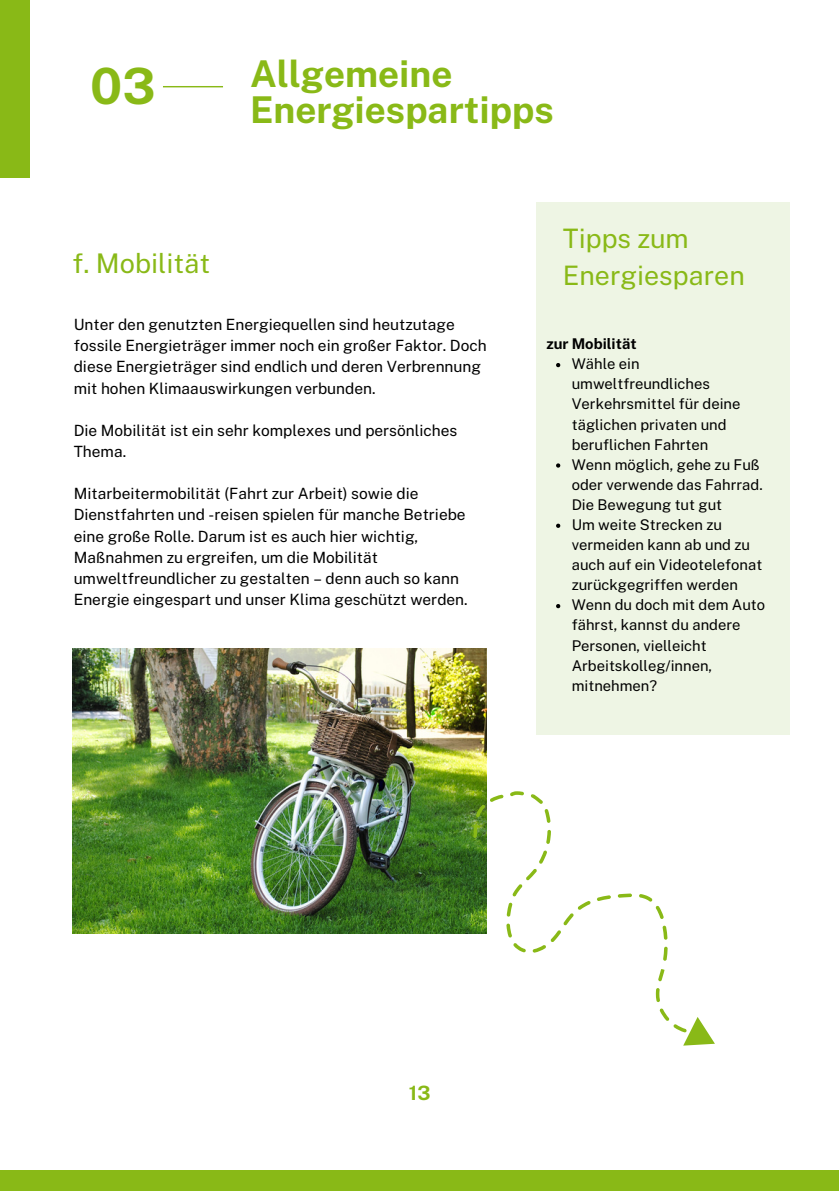
<style>
.page{position:relative;width:839px;height:1191px;background:#fff}
.page>*{position:absolute;margin:0;border:0;box-sizing:border-box;transform-origin:0 0}
.t1{font:700 50px "Public Sans";color:#89b917}
.t2{font:700 37px/36px "Public Sans";color:#89b917}
.t3{font:27px "Public Sans";color:#89b917}
.t4{font:26.8px/37px "Public Sans";color:#89b917}
.t5{font:700 19.8px "Public Sans";color:#89b917}
.t6{font:15.4px/21.2px "Public Sans";color:#000}
.t7{font:14.8px/20px "Public Sans";color:#000}
.t8{font:700 14.8px "Public Sans";color:#000}
</style>
<div class="page">
<div style="left:536px;top:203px;width:254px;height:532px;background:#eef5e4"></div>
<hr style="left:163px;top:86px;width:60px;height:1px;background:#89b917">
<img style="left:73px;top:648px;width:414px;height:285px">
<div style="left:0;top:1170px;width:838px;height:21px;background:#89b917"></div>
<svg style="left:683px;top:1017px;width:31px;height:29px"></svg>
<svg style="left:473px;top:791px;width:213px;height:241px"></svg>
<svg style="left:556px;top:363px;width:4px;height:4px"></svg>
<svg style="left:556px;top:463px;width:4px;height:5px"></svg>
<svg style="left:556px;top:524px;width:4px;height:4px"></svg>
<svg style="left:556px;top:604px;width:4px;height:4px"></svg>
<div style="left:0;top:0;width:29px;height:178px;background:#89b917"></div>
<h1 class="t1" style="left:90px;top:57px;width:67px">03</h1>
<h3 class="t3" style="left:73px;top:248px;width:139px">f. Mobilität</h3>
<h2 class="t2" style="left:250px;top:56px;width:305px">Allgemeine<br>Energiespartipps</h2>
<h3 class="t4" style="left:563px;top:220px;width:183px">Tipps zum<br>Energiesparen</h3>
<p class="t6" style="left:74px;top:314px;width:414px">Unter den genutzten Energiequellen sind heutzutage fossile Energieträger immer noch ein großer Faktor. Doch diese Energieträger sind endlich und deren Verbrennung mit hohen Klimaauswirkungen verbunden.</p>
<p class="t6" style="left:74px;top:420px;width:385px">Die Mobilität ist ein sehr komplexes und persönliches<br>Thema.</p>
<p class="t6" style="left:74px;top:483px;width:395px">Mitarbeitermobilität (Fahrt zur Arbeit) sowie die Dienstfahrten und -reisen spielen für manche Betriebe eine große Rolle. Darum ist es auch hier wichtig, Maßnahmen zu ergreifen, um die Mobilität umweltfreundlicher zu gestalten – denn auch so kann Energie eingespart und unser Klima geschützt werden.</p>
<p class="t8" style="left:546px;top:335px;width:92px">zur Mobilität</p>
<p class="t7" style="left:571px;top:354px;width:195px">Wähle ein umweltfreundliches<br>Verkehrsmittel für deine täglichen privaten und beruflichen Fahrten<br>Wenn möglich, gehe zu Fuß oder verwende das Fahrrad.<br>Die Bewegung tut gut<br>Um weite Strecken zu vermeiden kann ab und zu auch auf ein Videotelefonat zurückgegriffen werden<br>Wenn du doch mit dem Auto fährst, kannst du andere<br>Personen, vielleicht<br>Arbeitskolleg/innen, mitnehmen?</p>
<p class="t5" style="left:409px;top:1082px;width:23px">13</p>
</div>
